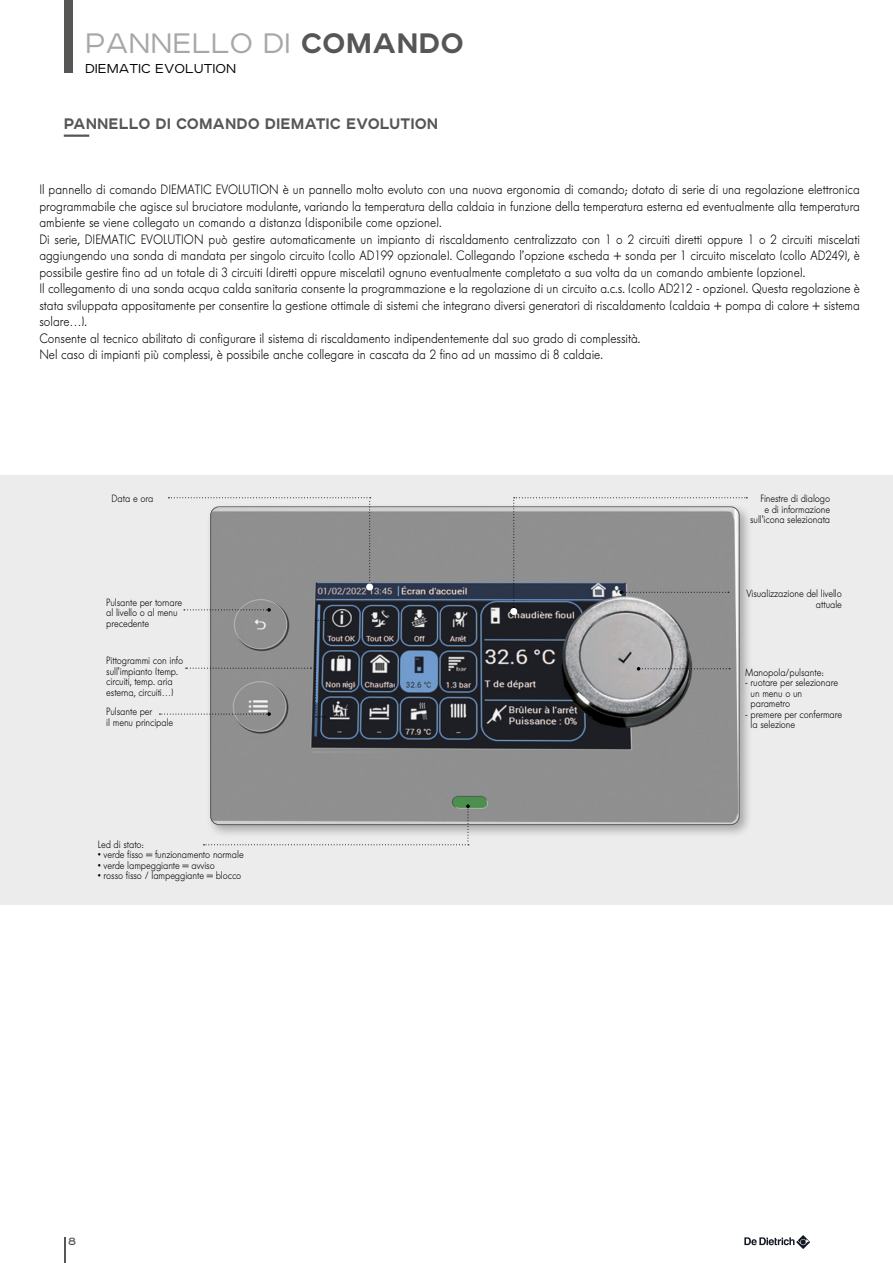
<style>
.page{position:relative;width:893px;height:1263px;background:#fff}
.page>*{position:absolute;margin:0;border:0;box-sizing:border-box;transform-origin:0 0}
.Titre_noir_haut_de_p{font:300 36px "Affect";color:#a7a7a8}
.Titre_gris_FT_1_colo{font:700 19.5px "Affect";color:#565655;scale:.95 1}
.Sous_Titre_noir_haut{font:300 16.5px "Affect";color:#000}
.Texte_courant_fer_ga{font:300 13.5px/16.5px "Futura BQ";color:#000;text-align:justify;scale:.9 1}
.t1{font:13.5px "Affect";color:#565655}
.Legendes_Gauche_desc{font:300 10.5px/10.5px "Futura BQ";letter-spacing:-.01em;color:#000;scale:.9 1}
.Legendes_Droite_desc{font:300 10.5px/10.5px "Futura BQ";letter-spacing:-.01em;color:#000;text-align:right;scale:.9 1}
.s1{font-weight:700;color:#565655}
</style>
<div class="page">
<div style="left:64px;top:0;width:8px;height:72px;background:#565655"></div>
<svg style="left:64px;top:1237px;width:1px;height:26px"></svg>
<svg style="left:744px;top:1235px;width:66px;height:14px"></svg>
<hr style="left:64px;top:135px;width:25px;height:2px;background:#565655">
<div style="left:0;top:475px;width:893px;height:429px;background:#ececec"></div>
<div style="left:206px;top:502px;width:547px;height:337px;background:#000;opacity:.3"></div>
<img style="left:212px;top:509px;width:527px;height:316px">
<svg style="left:184px;top:608px;width:87px;height:4px"></svg>
<svg style="left:637px;top:667px;width:93px;height:4px"></svg>
<svg style="left:168px;top:497px;width:204px;height:91px"></svg>
<svg style="left:512px;top:497px;width:235px;height:114px;background:#939496"></svg>
<svg style="left:203px;top:804px;width:267px;height:41px"></svg>
<svg style="left:159px;top:620px;width:166px;height:97px"></svg>
<div style="left:510px;top:608px;width:7px;height:7px;background:#fff;border-radius:50%"></div>
<div style="left:366px;top:583px;width:7px;height:7px;background:#fff;border-radius:50%"></div>
<p class="Titre_noir_haut_de_p" style="left:85px;top:18px;width:380px">PANNELLO DI <span class="s1">COMANDO</span></p>
<p class="Sous_Titre_noir_haut" style="left:85px;top:57px;width:153px">DIEMATIC EVOLUTION</p>
<p class="Titre_gris_FT_1_colo" style="left:64px;top:110px;width:396px">PANNELLO DI COMANDO DIEMATIC EVOLUTION</p>
<p class="Texte_courant_fer_ga" style="left:39px;top:181px;width:913px">Il pannello di comando DIEMATIC EVOLUTION è un pannello molto evoluto con una nuova ergonomia di comando; dotato di serie di una regolazione elettronica programmabile che agisce sul bruciatore modulante, variando la temperatura della caldaia in funzione della temperatura esterna ed eventualmente alla temperatura</p>
<p class="Texte_courant_fer_ga" style="left:39px;top:214px;width:449px">ambiente se viene collegato un comando a distanza (disponibile come opzione).</p>
<p class="Texte_courant_fer_ga" style="left:39px;top:231px;width:913px">Di serie, DIEMATIC EVOLUTION può gestire automaticamente un impianto di riscaldamento centralizzato con 1 o 2 circuiti diretti oppure 1 o 2 circuiti miscelati aggiungendo una sonda di mandata per singolo circuito (collo AD199 opzionale). Collegando l’opzione «scheda + sonda per 1 circuito miscelato (collo AD249), è possibile gestire fino ad un totale di 3 circuiti (diretti oppure miscelati) ognuno eventualmente completato a sua volta da un comando ambiente (opzione).</p>
<p class="Texte_courant_fer_ga" style="left:39px;top:280px;width:913px">Il collegamento di una sonda acqua calda sanitaria consente la programmazione e la regolazione di un circuito a.c.s. (collo AD212 - opzione). Questa regolazione è stata sviluppata appositamente per consentire la gestione ottimale di sistemi che integrano diversi generatori di riscaldamento (caldaia + pompa di calore + sistema solare…).</p>
<p class="Texte_courant_fer_ga" style="left:39px;top:330px;width:669px">Consente al tecnico abilitato di configurare il sistema di riscaldamento indipendentemente dal suo grado di complessità.</p>
<p class="Texte_courant_fer_ga" style="left:39px;top:346px;width:628px">Nel caso di impianti più complessi, è possibile anche collegare in cascata da 2 fino ad un massimo di 8 caldaie.</p>
<p class="Legendes_Gauche_desc" style="left:112px;top:494px;width:48px">Data e ora</p>
<p class="Legendes_Droite_desc" style="left:750px;top:494px;width:91px">Finestre di dialogo<br>e di informazione sull'icona selezionata</p>
<p class="Legendes_Gauche_desc" style="left:106px;top:597px;width:86px">Pulsante per tornare al livello o al menu precedente</p>
<p class="Legendes_Gauche_desc" style="left:106px;top:655px;width:87px">Pittogrammi con info sull'impianto (temp. circuiti, temp. aria esterna, circuiti…)</p>
<p class="Legendes_Gauche_desc" style="left:106px;top:706px;width:76px">Pulsante per<br>il menu principale</p>
<p class="Legendes_Gauche_desc" style="left:98px;top:839px;width:53px">Led di stato:</p>
<p class="Legendes_Gauche_desc" style="left:98px;top:849px;width:164px">• verde fisso = funzionamento normale</p>
<p class="Legendes_Gauche_desc" style="left:98px;top:860px;width:132px">• verde lampeggiante = avviso</p>
<p class="Legendes_Gauche_desc" style="left:98px;top:870px;width:161px">• rosso fisso / lampeggiante = blocco</p>
<p class="t1" style="left:68px;top:1231px;width:9px">8</p>
<p class="Legendes_Droite_desc" style="left:746px;top:588px;width:108px">Visualizzazione del livello attuale</p>
<p class="Legendes_Gauche_desc" style="left:745px;top:667px;width:89px">Manopola/pulsante:</p>
<p class="Legendes_Gauche_desc" style="left:751px;top:678px;width:99px;text-indent:-5px">- ruotare per selezionare un menu o un parametro</p>
<p class="Legendes_Gauche_desc" style="left:751px;top:709px;width:103px;text-indent:-5px">- premere per confermare la selezione</p>
</div>
